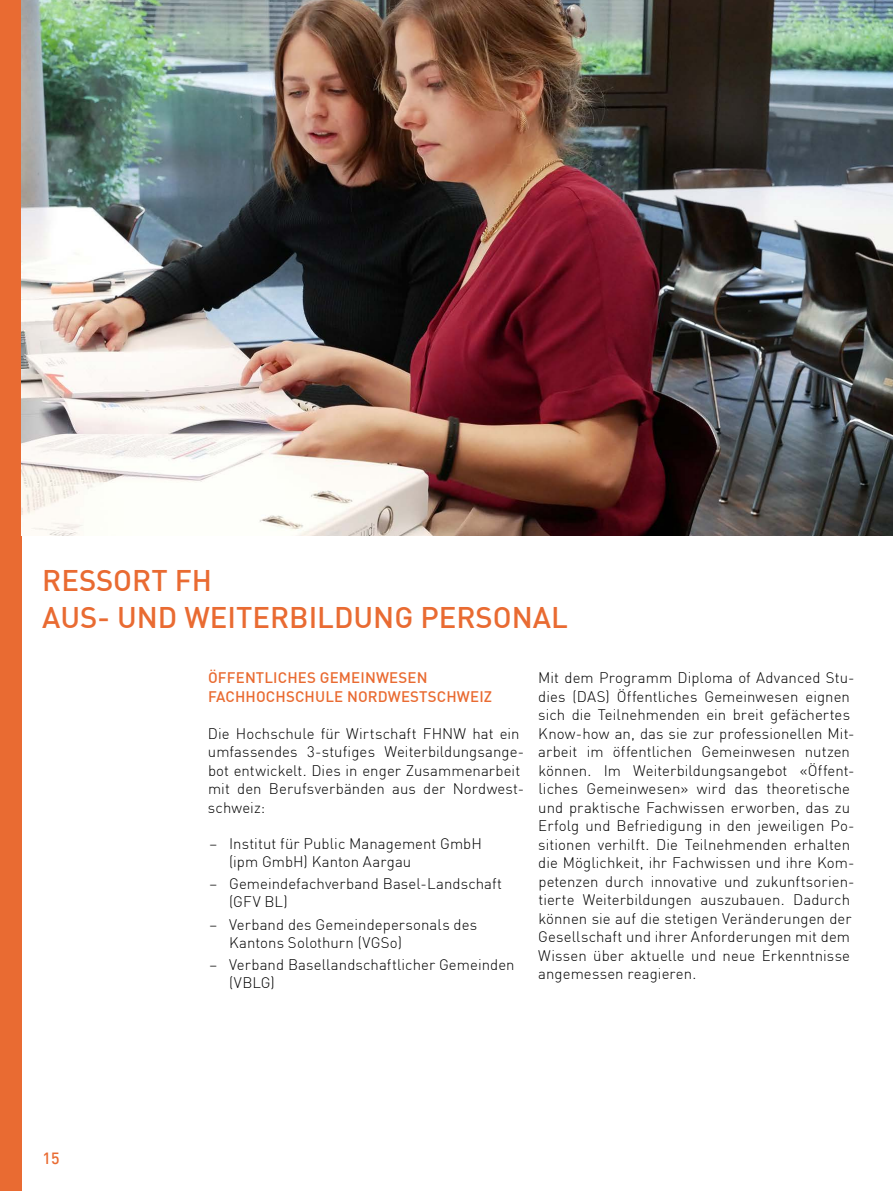
<style>
.page{position:relative;width:893px;height:1191px;background:#fff}
.page>*{position:absolute;margin:0;border:0;box-sizing:border-box;transform-origin:0 0}
.t1{font:500 29.25px/37px "DIN";color:#e96b32}
.t2{font:500 15.9px "DIN";color:#e96b32}
.t3{font:300 15px/18.5px "DIN";letter-spacing:.005em;color:#000}
.t4{font:500 15px/18.5px "DIN";letter-spacing:.01em;color:#e96b32}
</style>
<div class="page">
<div style="left:0;top:0;width:21px;height:1191px;background:#e96b32"></div>
<img style="left:21px;top:0;width:872px;height:535px">
<h1 class="t1" style="left:42px;top:560px;width:527px">RESSORT FH<br>AUS- UND WEITERBILDUNG PERSONAL</h1>
<p class="t2" style="left:43px;top:1148px;width:18px">15</p>
<p class="t4" style="left:208px;top:668px;width:286px">ÖFFENTLICHES GEMEINWESEN<br>FACHHOCHSCHULE NORDWESTSCHWEIZ</p>
<p class="t3" style="left:208px;top:724px;width:318px">Die Hochschule für Wirtschaft FHNW hat ein umfassendes 3-stufiges Weiterbildungsange&shy;bot entwickelt. Dies in enger Zusammenarbeit mit den Berufsverbänden aus der Nordwest&shy;schweiz:</p>
<p class="t3" style="left:229px;top:834px;width:254px;line-height:18px;text-indent:-20px">– Institut für Public Management GmbH (ipm GmbH) Kanton Aargau</p>
<p class="t3" style="left:229px;top:874px;width:275px;line-height:18px;text-indent:-20px">– Gemeindefachverband Basel-Landschaft (GFV BL)</p>
<p class="t3" style="left:229px;top:915px;width:250px;line-height:18px;text-indent:-20px">– Verband des Gemeindepersonals des<br>Kantons Solothurn (VGSo)</p>
<p class="t3" style="left:229px;top:955px;width:287px;line-height:18px;text-indent:-20px">– Verband Basellandschaftlicher Gemeinden (VBLG)</p>
<p class="t3" style="left:538px;top:668px;width:318px">Mit dem Programm Diploma of Advanced Stu&shy;dies (DAS) Öffentliches Gemeinwesen eignen sich die Teilnehmenden ein breit gefächertes Know-how an, das sie zur professionellen Mit&shy;arbeit im öffentlichen Gemeinwesen nutzen können. Im Weiterbildungsangebot «Öffent&shy;liches Gemeinwesen» wird das theoretische und praktische Fachwissen erworben, das zu Erfolg und Befriedigung in den jeweiligen Po&shy;sitionen verhilft. Die Teilnehmenden erhalten die Möglichkeit, ihr Fachwissen und ihre Kom&shy;petenzen durch innovative und zukunftsorien&shy;tierte Weiterbildungen auszubauen. Dadurch können sie auf die stetigen Veränderungen der Gesellschaft und ihrer Anforderungen mit dem Wissen über aktuelle und neue Erkenntnisse angemessen reagieren.</p>
</div>
